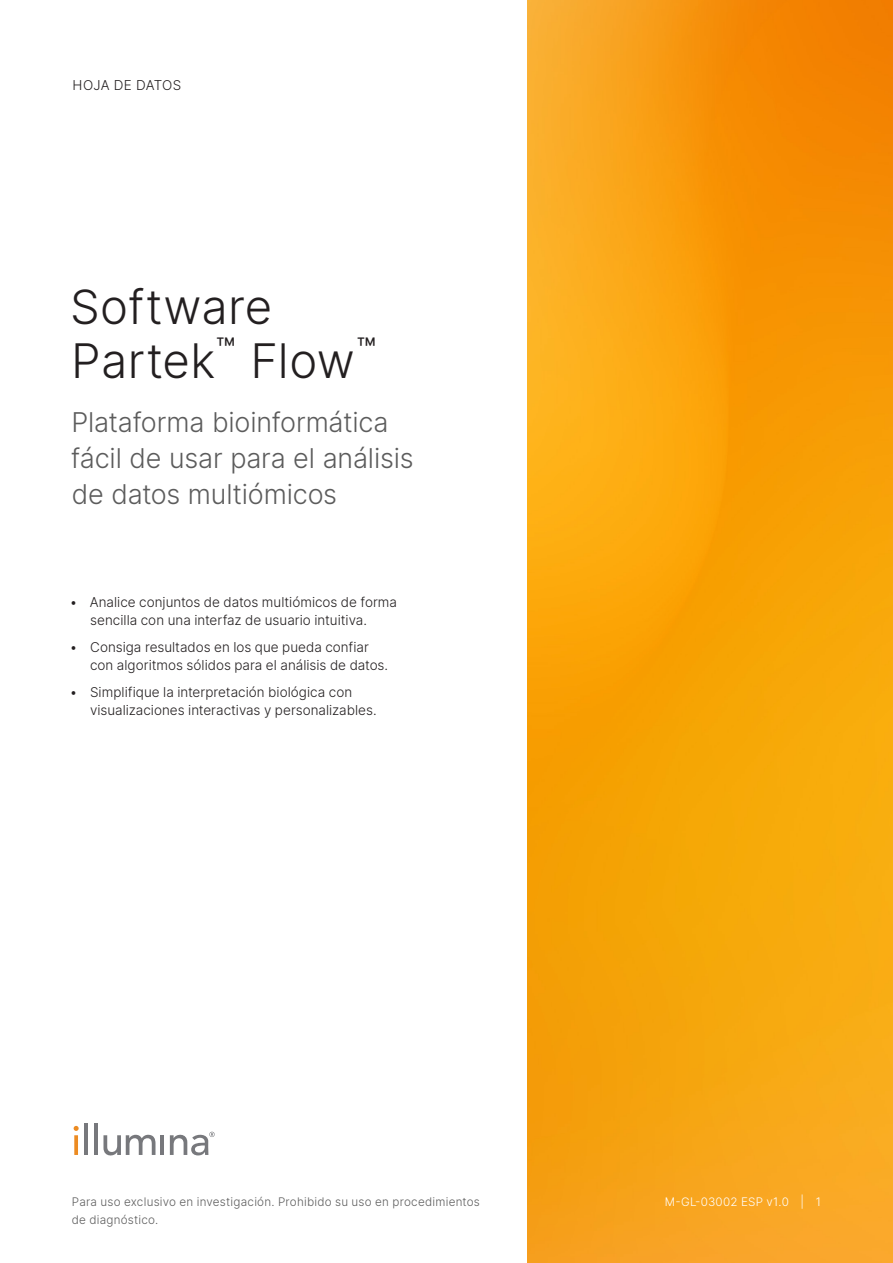
<style>
.page{position:relative;width:893px;height:1263px;background:#fff}
.page>*{position:absolute;margin:0;border:0;box-sizing:border-box;transform-origin:0 0}
.Title{font:300 47.25px/54px "Inter";letter-spacing:.01em;color:#231f20}
.Subtitle{font:300 27px/36px "Inter";letter-spacing:-.005em;color:#5c5c5c}
.zz_Document_Type___Segment{font:300 13.5px/18px "Inter";color:#231f20}
.zz_For_Research_Only{font:300 11.7px "Inter";letter-spacing:.02em;color:#5c5c5c}
.zz_Pub_Number{font:300 11.7px "Inter";letter-spacing:.025em;color:#fff}
</style>
<div class="page">
<img style="left:527px;top:0;width:366px;height:1263px">
<svg style="left:74px;top:1135px;width:4px;height:20px"></svg>
<hr style="left:84px;top:1123px;width:4px;height:32px;background:#77787c">
<hr style="left:94px;top:1123px;width:4px;height:32px;background:#77787c">
<svg style="left:103px;top:1135px;width:52px;height:21px"></svg>
<hr style="left:161px;top:1135px;width:3px;height:20px;background:#77787c">
<svg style="left:74px;top:1126px;width:5px;height:5px"></svg>
<svg style="left:170px;top:1132px;width:45px;height:23px"></svg>
<p class="zz_Document_Type___Segment" style="left:73px;top:76px;width:110px">HOJA DE DATOS</p>
<p class="Title" style="left:70px;top:279px;width:308px">Software<br>Partek<sup>™</sup> Flow<sup>™</sup></p>
<p class="Subtitle" style="left:71px;top:404px;width:344px">Plataforma bioinformática fácil de usar para el análisis de datos multiómicos</p>
<p class="zz_Document_Type___Segment" style="left:90px;top:593px;width:308px;text-indent:-21px">• Analice conjuntos de datos multiómicos de forma sencilla con una interfaz de usuario intuitiva.</p>
<p class="zz_Document_Type___Segment" style="left:90px;top:638px;width:300px;text-indent:-20px">• Consiga resultados en los que pueda confiar con algoritmos sólidos para el análisis de datos.</p>
<p class="zz_Document_Type___Segment" style="left:90px;top:683px;width:288px;text-indent:-20px">• Simplifique la interpretación biológica con visualizaciones interactivas y personalizables.</p>
<p class="zz_For_Research_Only" style="left:72px;top:1193px;width:409px">Para uso exclusivo en investigación. Prohibido su uso en procedimientos</p>
<p class="zz_Pub_Number" style="left:665px;top:1193px;width:126px">M-GL-03002 ESP v1.0</p>
<p class="zz_For_Research_Only" style="left:72px;top:1211px;width:88px">de diagnóstico.</p>
<p class="zz_Pub_Number" style="left:800px;top:1193px;width:22px">| 1</p>
</div>
